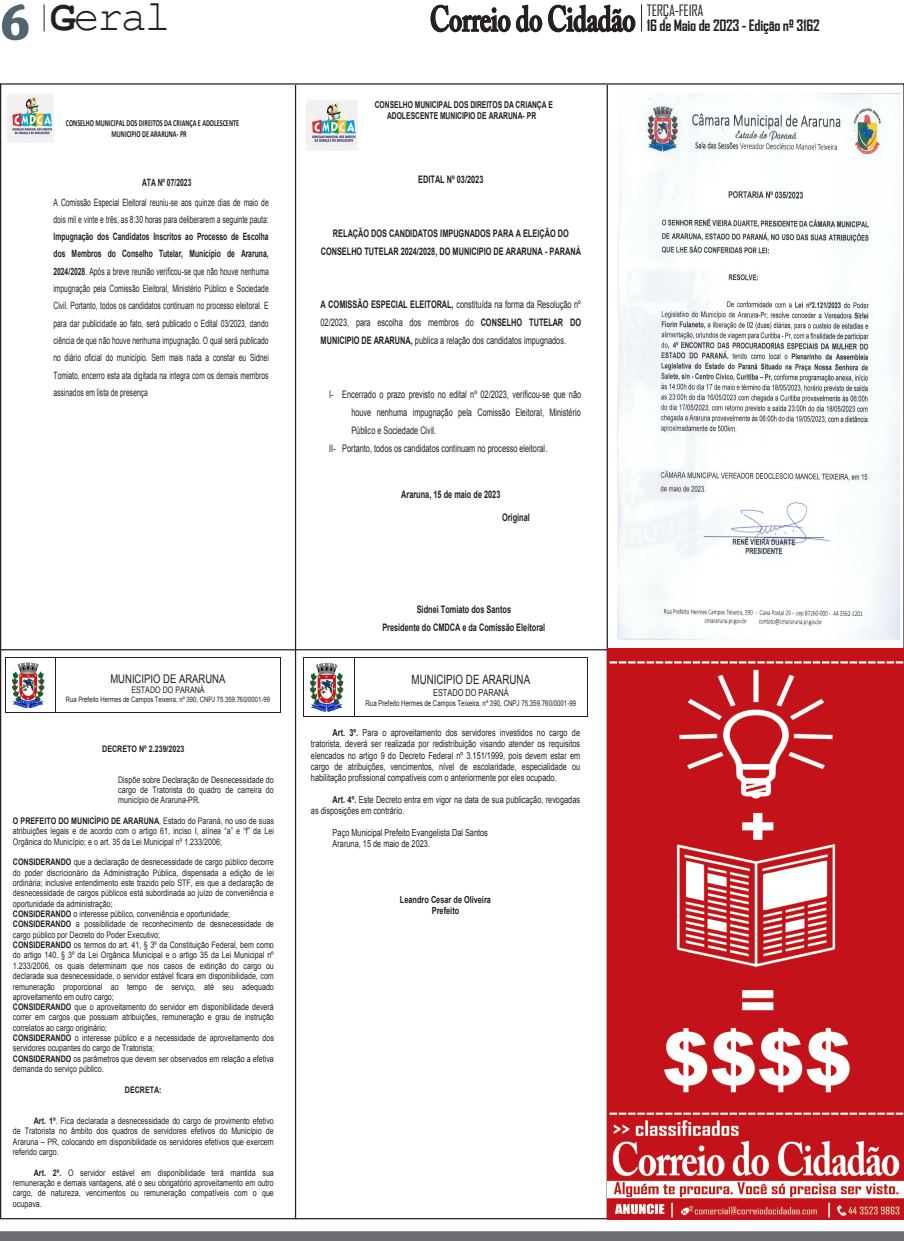
<style>
.page{position:relative;width:904px;height:1241px;background:#fff}
.page>*{position:absolute;margin:0;border:0;box-sizing:border-box;transform-origin:0 0}
.t1{font:700 50px "Cambria";color:#53656e}
.t2{font:43.88px "Courier New";color:#231f20}
.t3{font:600 35.38px "Adobe Caslon Pro";letter-spacing:-.01em;color:#231f20;scale:.73 1}
.t4{font:700 15px "Agency FB";letter-spacing:-.02em;color:#231f20}
.t5{font:15px "Agency FB";letter-spacing:-.02em;color:#231f20}
.t6{font:12.88px "Arial";color:#231f20;scale:.76 1}
.t7{font:12px "Arial";color:#231f20;scale:.79 1}
.t8{font:10.38px/17.9px "Arial";letter-spacing:-.005em;color:#231f20;text-align:justify;scale:.71 1}
.t9{font:700 10.38px/18px "Arial";color:#231f20;text-align:center;scale:.71 1}
.t10{font:10px/17.2px "Arial";letter-spacing:-.005em;color:#231f20;scale:.67 1}
.t11{font:9.62px/11.1px "Arial";color:#231f20;scale:.76 1}
.t12{font:700 9.62px/11.1px "Arial";color:#231f20;text-align:center;scale:.76 1}
.t13{font:700 9.5px/10.9px "Arial";letter-spacing:.005em;color:#231f20;text-align:center;scale:.71 1}
.t14{font:700 9.25px/11.2px "Calibri";color:#231f20;scale:.67 1}
.t15{font:9px/10.4px "Arial";color:#231f20;text-align:justify;scale:.79 1}
.t16{font:700 9px "Arial";color:#231f20;scale:.79 1}
.t17{font:8px "Arial";color:#231f20;scale:.76 1}
.t18{font:7.5px "Arial";color:#231f20;scale:.79 1}
.s1{font-weight:700}
</style>
<div class="page">
<svg style="left:1px;top:4px;width:28px;height:37px"></svg>
<svg style="left:430px;top:4px;width:212px;height:29px"></svg>
<svg style="left:44px;top:4px;width:1px;height:27px"></svg>
<div style="left:0;top:1231px;width:903px;height:9px;background:#6c6d70"></div>
<div style="left:0;top:1230px;width:904px;height:10px;border:1px solid #6c6d70"></div>
<hr style="left:295px;top:85px;width:1px;height:1134px;background:#231f20">
<hr style="left:606px;top:85px;width:2px;height:1134px;background:#231f20">
<hr style="left:1px;top:649px;width:903px;height:1px;background:#231f20">
<img style="left:608px;top:648px;width:296px;height:571px">
<img style="left:7px;top:94px;width:47px;height:49px">
<img style="left:306px;top:100px;width:52px;height:50px">
<img style="left:617px;top:94px;width:282px;height:546px">
<img style="left:11px;top:662px;width:34px;height:47px">
<hr style="left:6px;top:657px;width:49px;height:1px;background:#231f20">
<hr style="left:55px;top:657px;width:226px;height:1px;background:#231f20">
<hr style="left:6px;top:657px;width:1px;height:55px;background:#231f20">
<hr style="left:6px;top:712px;width:49px;height:1px;background:#231f20">
<hr style="left:55px;top:657px;width:1px;height:55px;background:#231f20">
<hr style="left:55px;top:712px;width:226px;height:1px;background:#231f20">
<hr style="left:281px;top:657px;width:1px;height:55px;background:#231f20">
<img style="left:310px;top:662px;width:34px;height:50px">
<hr style="left:304px;top:657px;width:50px;height:1px;background:#231f20">
<hr style="left:354px;top:657px;width:233px;height:1px;background:#231f20">
<hr style="left:303px;top:657px;width:1px;height:59px;background:#231f20">
<hr style="left:304px;top:716px;width:50px;height:1px;background:#231f20">
<hr style="left:354px;top:657px;width:1px;height:59px;background:#231f20">
<hr style="left:354px;top:716px;width:233px;height:1px;background:#231f20">
<hr style="left:587px;top:657px;width:1px;height:59px;background:#231f20">
<p class="t2" style="left:50px;top:-10px;width:123px"><span class="s1">G</span>eral</p>
<p class="t3" style="left:430px;top:-2px;width:283px">Correio do Cidadão</p>
<p class="t1" style="left:0;top:-9px;width:31px">6</p>
<p class="t5" style="left:647px;top:1px;width:58px">TERÇA-FEIRA</p>
<p class="t4" style="left:647px;top:16px;width:174px">16 de Maio de 2023 - Edição nº 3162</p>
<p class="t14" style="left:111px;top:117px;width:192px;text-indent:-46px">CONSELHO MUNICIPAL DOS DIREITOS DA CRIANÇA E ADOLESCENTE<br>MUNICIPIO DE ARARUNA- PR</p>
<p class="t10" style="left:53px;top:173px;width:323px;line-height:19.4px;text-indent:89px"><span class="s1">ATA Nº 07/2023<br></span>A Comissão Especial Eleitoral reuniu-se aos quinze dias de maio de</p>
<p class="t10" style="left:53px;top:211px;width:323px;text-align:justify">dois mil e vinte e três, as 8:30 horas para deliberarem a seguinte pauta:<br><span class="s1">Impugnação dos Candidatos Inscritos ao Processo de Escolha dos Membros do Conselho Tutelar, Município de Araruna, 2024/2028</span>. Após a breve reunião verificou-se que não houve nenhuma impugnação pela Comissão Eleitoral, Ministério Público e Sociedade Civil. Portanto, todos os candidatos continuam no processo eleitoral. E para dar publicidade ao fato, será publicado o Edital 03/2023, dando ciência de que não houve nenhuma impugnação. O qual será publicado no diário oficial do município. Sem mais nada a constar eu Sidnei Tomiato, encerro esta ata digitada na integra com os demais membros assinados em lista de presença</p>
<p class="t7" style="left:110px;top:670px;width:147px">MUNICIPIO DE ARARUNA</p>
<p class="t15" style="left:131px;top:685px;width:94px">ESTADO DO PARANÁ</p>
<p class="t18" style="left:66px;top:694px;width:260px">Rua Prefeito Hermes de Campos Teixeira, nº 390, CNPJ 75.359.760/0001-99</p>
<p class="t16" style="left:102px;top:742px;width:106px">DECRETO Nº 2.239/2023</p>
<p class="t15" style="left:118px;top:774px;width:199px">Dispõe sobre Declaração de Desnecessidade do cargo de Tratorista do quadro de carreira do município de Araruna-PR.</p>
<p class="t15" style="left:13px;top:815px;width:332px"><span class="s1">O PREFEITO DO MUNICÍPIO DE ARARUNA</span>, Estado do Paraná, no uso de suas atribuições legais e de acordo com o artigo 61, inciso I, alínea “a” e “f” da Lei Orgânica do Município; e o art. 35 da Lei Municipal nº 1.233/2006;</p>
<p class="t15" style="left:13px;top:857px;width:332px;text-align:left"><span class="s1">CONSIDERANDO</span> que a declaração de desnecessidade de cargo público decorre do poder discricionário da Administração Pública, dispensada a edição de lei ordinária; inclusive entendimento este trazido pelo STF, eis que a declaração de desnecessidade de cargos públicos está subordinada ao juízo de conveniência e oportunidade da administração;<br><span class="s1">CONSIDERANDO</span> o interesse público, conveniência e oportunidade; <span class="s1">CONSIDERANDO</span> a possibilidade de reconhecimento de desnecessidade de cargo público por Decreto do Poder Executivo;<br><span class="s1">CONSIDERANDO</span> os termos do art. 41, § 3º da Constituição Federal, bem como do artigo 140, § 3º da Lei Orgânica Municipal e o artigo 35 da Lei Municipal nº 1.233/2006, os quais determinam que nos casos de extinção do cargo ou declarada sua desnecessidade, o servidor estável ficara em disponibilidade, com remuneração proporcional ao tempo de serviço, até seu adequado aproveitamento em outro cargo;<br><span class="s1">CONSIDERANDO</span> que o aproveitamento do servidor em disponibilidade deverá correr em cargos que possuam atribuições, remuneração e grau de instrução correlatos ao cargo originário;<br><span class="s1">CONSIDERANDO</span> o interesse público e a necessidade de aproveitamento dos servidores ocupantes do cargo de Tratorista;<br><span class="s1">CONSIDERANDO</span> os parâmetros que devem ser observados em relação a efetiva demanda do serviço público.</p>
<p class="t16" style="left:125px;top:1083px;width:48px">DECRETA:</p>
<p class="t15" style="left:13px;top:1115px;width:332px;text-indent:21px"><span class="s1">Art. 1º</span>. Fica declarada a desnecessidade do cargo de provimento efetivo de Tratorista no âmbito dos quadros de servidores efetivos do Município de Araruna – PR, colocando em disponibilidade os servidores efetivos que exercem referido cargo.</p>
<p class="t15" style="left:13px;top:1166px;width:332px;text-indent:21px"><span class="s1">Art. 2º.</span> O servidor estável em disponibilidade terá mantida sua remuneração e demais vantagens, até o seu obrigatório aproveitamento em outro cargo, de natureza, vencimentos ou remuneração compatíveis com o que ocupava.</p>
<p class="t13" style="left:374px;top:100px;width:252px">CONSELHO MUNICIPAL DOS DIREITOS DA CRIANÇA E<br>ADOLESCENTE MUNICIPIO DE ARARUNA- PR</p>
<p class="t9" style="left:418px;top:171px;width:93px">EDITAL Nº 03/2023</p>
<p class="t9" style="left:321px;top:224px;width:368px">RELAÇÃO DOS CANDIDATOS IMPUGNADOS PARA A ELEIÇÃO DO<br>CONSELHO TUTELAR 2024/2028, DO MUNICIPIO DE ARARUNA - PARANÁ</p>
<p class="t8" style="left:320px;top:296px;width:368px"><span class="s1">A COMISSÃO ESPECIAL ELEITORAL,</span> constituída na forma da Resolução nº 02/2023, para escolha dos membros do <span class="s1">CONSELHO TUTELAR DO MUNICIPIO DE ARARUNA,</span> publica a relação dos candidatos impugnados.</p>
<p class="t8" style="left:329px;top:385px;width:356px">I- Encerrado o prazo previsto no edital nº 02/2023, verificou-se que não</p>
<p class="t8" style="left:351px;top:403px;width:325px">houve nenhuma impugnação pela Comissão Eleitoral, Ministério</p>
<p class="t8" style="left:351px;top:421px;width:121px">Público e Sociedade Civil.</p>
<p class="t8" style="left:329px;top:439px;width:309px">II- Portanto, todos os candidatos continuam no processo eleitoral.</p>
<p class="t9" style="left:401px;top:485px;width:141px">Araruna, 15 de maio de 2023</p>
<p class="t9" style="left:502px;top:508px;width:41px">Original</p>
<p class="t9" style="left:382px;top:600px;width:231px">Sidnei Tomiato dos Santos<br>Presidente do CMDCA e da Comissão Eleitoral</p>
<p class="t6" style="left:411px;top:671px;width:158px">MUNICIPIO DE ARARUNA</p>
<p class="t11" style="left:433px;top:687px;width:101px">ESTADO DO PARANÁ</p>
<p class="t17" style="left:365px;top:697px;width:279px">Rua Prefeito Hermes de Campos Teixeira, nº 390, CNPJ 75.359.760/0001-99</p>
<p class="t11" style="left:311px;top:727px;width:356px;text-align:justify;text-indent:22px"><span class="s1">Art. 3º.</span> Para o aproveitamento dos servidores investidos no cargo de tratorista, deverá ser realizada por redistribuição visando atender os requisitos elencados no artigo 9 do Decreto Federal nº 3.151/1999, pois devem estar em cargo de atribuições, vencimentos, nível de escolaridade, especialidade ou habilitação profissional compatíveis com o anteriormente por eles ocupado.</p>
<p class="t11" style="left:311px;top:794px;width:356px;text-indent:22px"><span class="s1">Art. 4º.</span> Este Decreto entra em vigor na data de sua publicação, revogadas as disposições em contrário.</p>
<p class="t11" style="left:332px;top:827px;width:206px">Paço Municipal Prefeito Evangelista Dal Santos<br>Araruna, 15 de maio de 2023.</p>
<p class="t12" style="left:400px;top:894px;width:121px">Leandro Cesar de Oliveira<br>Prefeito</p>
</div>
